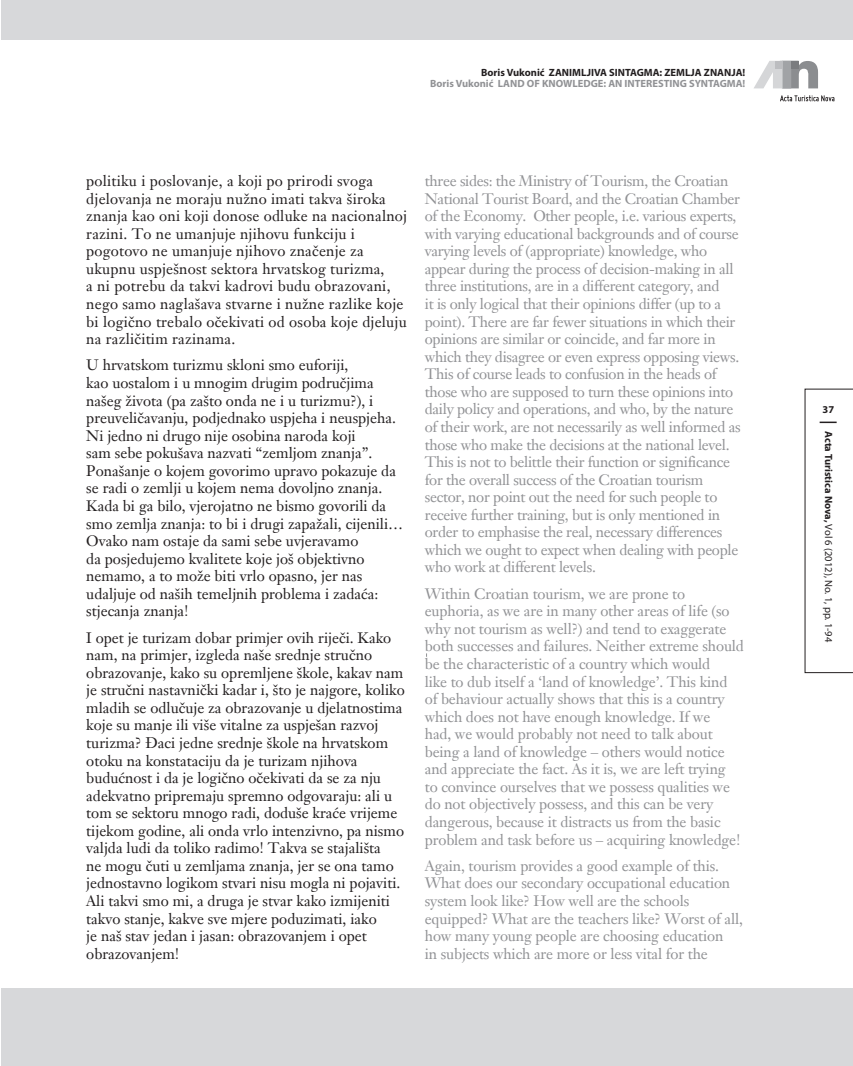
<style>
.page{position:relative;width:853px;height:1066px;background:#fff}
.page>*{position:absolute;margin:0;border:0;box-sizing:border-box;transform-origin:0 0}
.t1{font:15px/17.5px "Janson HR";letter-spacing:-.02em;color:#919295}
.t2{font:15px/17.5px "Janson HR";color:#231f20}
.t3{font:700 10.5px "Myriad Pro";color:#919295}
.t4{font:700 10.5px "Myriad Pro";color:#231f20}
.t5{font:10.5px "Myriad Pro";color:#231f20}
.s1{font-weight:700}
</style>
<div class="page">
<svg style="left:805px;top:389px;width:48px;height:284px"></svg>
<div style="left:1px;top:0;width:852px;height:40px;background:#d7d8da"></div>
<div style="left:1px;top:988px;width:852px;height:77px;background:#d7d8da"></div>
<svg style="left:780px;top:95px;width:54px;height:6px"></svg>
<svg style="left:754px;top:61px;width:64px;height:27px"></svg>
<div style="left:775px;top:61px;width:8px;height:7px;background:#bcbdc0"></div>
<p class="t4" style="left:481px;top:66px;width:266px">Boris Vukonić ZANIMLJIVA SINTAGMA: ZEMLJA ZNANJA!</p>
<p class="t3" style="left:430px;top:77px;width:317px">Boris Vukonić LAND OF KNOWLEDGE: AN INTERESTING SYNTAGMA!</p>
<p class="t2" style="left:86px;top:172px;width:322px">politiku i poslovanje, a koji po prirodi svoga djelovanja ne moraju nužno imati takva široka znanja kao oni koji donose odluke na nacionalnoj razini. To ne umanjuje njihovu funkciju i pogotovo ne umanjuje njihovo značenje za ukupnu uspješnost sektora hrvatskog turizma,<br>a ni potrebu da takvi kadrovi budu obrazovani, nego samo naglašava stvarne i nužne razlike koje bi logično trebalo očekivati od osoba koje djeluju na različitim razinama.</p>
<p class="t2" style="left:86px;top:356px;width:318px">U hrvatskom turizmu skloni smo euforiji,<br>kao uostalom i u mnogim drugim područjima našeg života (pa zašto onda ne i u turizmu?), i preuveličavanju, podjednako uspjeha i neuspjeha.<br>Ni jedno ni drugo nije osobina naroda koji<br>sam sebe pokušava nazvati “zemljom znanja”.<br>Ponašanje o kojem govorimo upravo pokazuje da se radi o zemlji u kojem nema dovoljno znanja.<br>Kada bi ga bilo, vjerojatno ne bismo govorili da smo zemlja znanja: to bi i drugi zapažali, cijenili… Ovako nam ostaje da sami sebe uvjeravamo<br>da posjedujemo kvalitete koje još objektivno nemamo, a to može biti vrlo opasno, jer nas udaljuje od naših temeljnih problema i zadaća: stjecanja znanja!</p>
<p class="t2" style="left:86px;top:628px;width:320px">I opet je turizam dobar primjer ovih riječi. Kako nam, na primjer, izgleda naše srednje stručno obrazovanje, kako su opremljene škole, kakav nam je stručni nastavnički kadar i, što je najgore, koliko mladih se odlučuje za obrazovanje u djelatnostima koje su manje ili više vitalne za uspješan razvoj turizma? Đaci jedne srednje škole na hrvatskom otoku na konstataciju da je turizam njihova budućnost i da je logično očekivati da se za nju adekvatno pripremaju spremno odgovaraju: ali u tom se sektoru mnogo radi, doduše kraće vrijeme tijekom godine, ali onda vrlo intenzivno, pa nismo valjda ludi da toliko radimo! Takva se stajališta<br>ne mogu čuti u zemljama znanja, jer se ona tamo jednostavno logikom stvari nisu mogla ni pojaviti.<br>Ali takvi smo mi, a druga je stvar kako izmijeniti takvo stanje, kakve sve mjere poduzimati, iako<br>je naš stav jedan i jasan: obrazovanjem i opet obrazovanjem!</p>
<p class="t1" style="left:425px;top:172px;width:317px">three sides: the Ministry of Tourism, the Croatian National Tourist Board, and the Croatian Chamber of the Economy. Other people, i.e. various experts, with varying educational backgrounds and of course varying levels of (appropriate) knowledge, who appear during the process of decision-making in all three institutions, are in a different category, and<br>it is only logical that their opinions differ (up to a point). There are far fewer situations in which their opinions are similar or coincide, and far more in which they disagree or even express opposing views.<br>This of course leads to confusion in the heads of those who are supposed to turn these opinions into daily policy and operations, and who, by the nature of their work, are not necessarily as well informed as those who make the decisions at the national level.<br>This is not to belittle their function or significance for the overall success of the Croatian tourism sector, nor point out the need for such people to receive further training, but is only mentioned in order to emphasise the real, necessary differences which we ought to expect when dealing with people who work at different levels.</p>
<p class="t1" style="left:425px;top:584px;width:321px">Within Croatian tourism, we are prone to euphoria, as we are in many other areas of life (so why not tourism as well?) and tend to exaggerate both successes and failures. Neither extreme should be the characteristic of a country which would<br>like to dub itself a ‘land of knowledge’. This kind<br>of behaviour actually shows that this is a country which does not have enough knowledge. If we<br>had, we would probably not need to talk about being a land of knowledge – others would notice and appreciate the fact. As it is, we are left trying<br>to convince ourselves that we possess qualities we do not objectively possess, and this can be very dangerous, because it distracts us from the basic problem and task before us – acquiring knowledge!</p>
<p class="t1" style="left:425px;top:856px;width:320px">Again, tourism provides a good example of this.<br>What does our secondary occupational education system look like? How well are the schools equipped? What are the teachers like? Worst of all, how many young people are choosing education<br>in subjects which are more or less vital for the</p>
<p class="t4" style="left:822px;top:402px;width:13px">37</p>
<p class="t5" style="left:835px;top:431px;width:213px;rotate:90deg"><span class="s1">Acta Turistica Nova,</span> Vol 6 (2012), No. 1, pp. 1-94</p>
</div>
